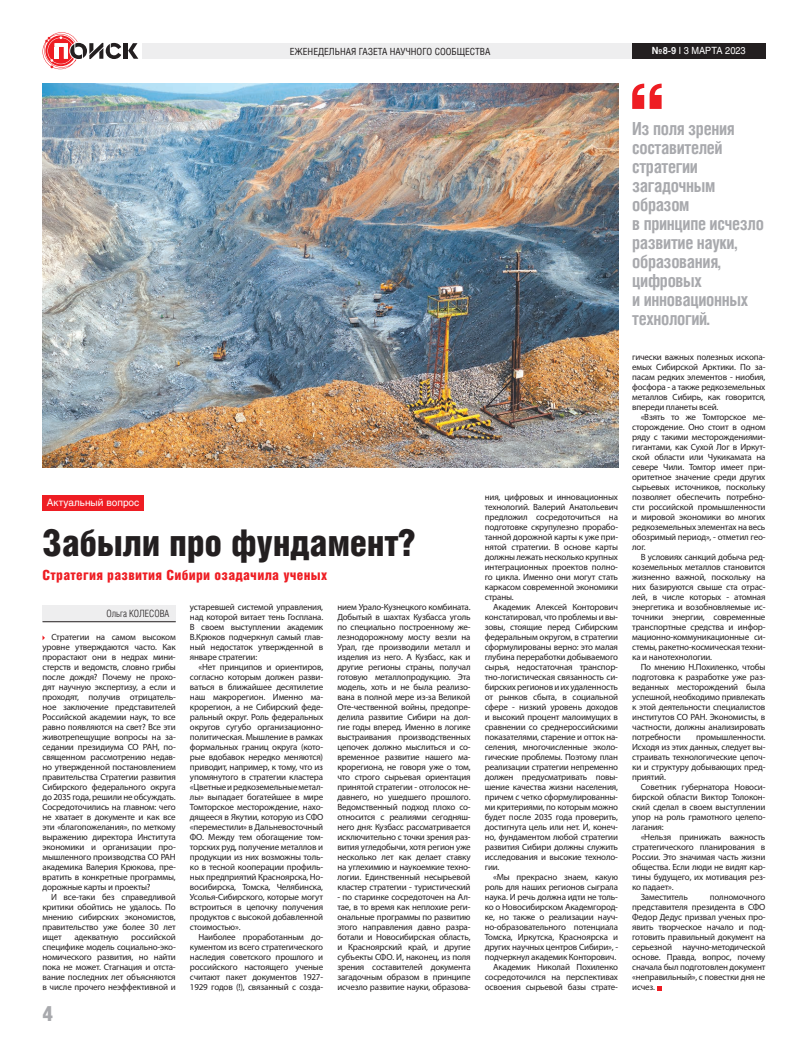
<style>
.page{position:relative;width:808px;height:1049px;background:#fff}
.page>*{position:absolute;margin:0;border:0;box-sizing:border-box;transform-origin:0 0}
.t1{font:37px "Helios Cond Black C";letter-spacing:-.01em;color:#231f20}
.t2{font:21.1px "Helios Cond Black C";color:#a8a9ad}
.t3{font:700 18px/19px "Helios Cond C";letter-spacing:-.02em;color:#a8a9ad;scale:.96 1}
.t4{font:14px "Helios Cond Black C";letter-spacing:.02em;color:#ee1d23}
.t5{font:10px "Helios C";color:#fff}
.t6{font:10px "Helios Cond Light C";color:#231f20}
.t7{font:9.8px "Helios Cond C";color:#231f20}
.t8{font:9.8px "Helios C";color:#fff;scale:.93 1}
.t9{font:9px/10px "Myriad Pro";letter-spacing:-.02em;color:#231f20;text-align:justify}
.s1{font-weight:700}
.s2{font-weight:700;color:#f2f3f4}
</style>
<div class="page">
<hr style="left:124px;top:43px;width:4px;height:16px;background:#231f20">
<svg style="left:128px;top:43px;width:10px;height:16px"></svg>
<svg style="left:43px;top:32px;width:78px;height:37px"></svg>
<div style="left:142px;top:43px;width:496px;height:16px;background:#eeeeef"></div>
<div style="left:632px;top:43px;width:133px;height:16px;background:#231f20"></div>
<svg style="left:657px;top:986px;width:4px;height:4px"></svg>
<svg style="left:632px;top:84px;width:30px;height:25px"></svg>
<div style="left:43px;top:495px;width:101px;height:16px;background:#ee1d23"></div>
<img style="left:43px;top:84px;width:575px;height:383px">
<div style="left:43px;top:605px;width:133px;height:17px;background:#eeeeef"></div>
<hr style="left:43px;top:621px;width:133px;height:1px;background:#231f20">
<p class="t7" style="left:290px;top:45px;width:202px">ЕЖЕНЕДЕЛЬНАЯ ГАЗЕТА НАУЧНОГО СООБЩЕСТВА</p>
<p class="t8" style="left:652px;top:45px;width:102px"><span class="s1">№</span><span class="s2">8-9</span> I 3 МАРТА 2023</p>
<p class="t5" style="left:47px;top:497px;width:94px">Актуальный вопрос</p>
<h1 class="t1" style="left:43px;top:521px;width:375px">Забыли про фундамент?</h1>
<h3 class="t4" style="left:43px;top:567px;width:286px">Стратегия развития Сибири озадачила ученых</h3>
<p class="t9" style="left:190px;top:602px;width:135px">устаревшей системой управления, над которой витает тень Госплана.<br>В своем выступлении академик В.Крюков подчеркнул самый глав&shy;ный недостаток утвержденной в январе стратегии:</p>
<p class="t9" style="left:190px;top:662px;width:135px;text-indent:9px">«Нет принципов и ориентиров, согласно которым должен разви&shy;ваться в ближайшее десятилетие наш макрорегион. Именно ма&shy;крорегион, а не Сибирский феде&shy;ральный округ. Роль федеральных округов сугубо организационно&shy;политическая. Мышление в рамках формальных границ округа (кото&shy;рые вдобавок нередко меняются) приводит, например, к тому, что из упомянутого в стратегии кластера «Цветные и редкоземельные метал&shy;лы» выпадает богатейшее в мире Томторское месторождение, нахо&shy;дящееся в Якутии, которую из СФО «переместили» в Дальневосточный ФО. Между тем обогащение том&shy;торских руд, получение металлов и продукции из них возможны толь&shy;ко в тесной кооперации профиль&shy;ных предприятий Красноярска, Но&shy;восибирска, Томска, Челябинска, Усолья-Сибирского, которые могут встроиться в цепочку получения продуктов с высокой добавленной стоимостью».</p>
<p class="t9" style="left:190px;top:932px;width:135px;text-indent:9px">Наиболее проработанным до&shy;кументом из всего стратегического наследия советского прошлого и российского настоящего ученые считают пакет документов 1927- 1929 годов (!), связанный с созда-</p>
<p class="t9" style="left:337px;top:602px;width:135px">нием Урало-Кузнецкого комбината.<br>Добытый в шахтах Кузбасса уголь по специально построенному же&shy;лезнодорожному мосту везли на Урал, где производили металл и изделия из него. А Кузбасс, как и другие регионы страны, получал готовую металлопродукцию. Эта модель, хоть и не была реализо&shy;вана в полной мере из-за Великой Оте-чественной войны, предопре&shy;делила развитие Сибири на дол&shy;гие годы вперед. Именно в логике выстраивания производственных цепочек должно мыслиться и со&shy;временное развитие нашего ма&shy;крорегиона, не говоря уже о том, что строго сырьевая ориентация принятой стратегии - отголосок не&shy;давнего, но ушедшего прошлого.<br>Ведомственный подход плохо со&shy;относится с реалиями сегодняш&shy;него дня: Кузбасс рассматривается исключительно с точки зрения раз&shy;вития угледобычи, хотя регион уже несколько лет как делает ставку на углехимию и наукоемкие техно&shy;логии. Единственный несырьевой кластер стратегии - туристический</p>
<p class="t9" style="left:337px;top:892px;width:135px">- по старинке сосредоточен на Ал&shy;тае, в то время как неплохие реги&shy;ональные программы по развитию этого направления давно разра&shy;ботали и Новосибирская область, и Красноярский край, и другие субъекты СФО. И, наконец, из поля зрения составителей документа загадочным образом в принципе исчезло развитие науки, образова-</p>
<p class="t6" style="left:107px;top:608px;width:64px">Ольга КОЛЕСОВА</p>
<p class="t9" style="left:43px;top:632px;width:135px;text-indent:9px">Стратегии на самом высоком уровне утверждаются часто. Как прорастают они в недрах мини&shy;стерств и ведомств, словно грибы после дождя? Почему не прохо&shy;дят научную экспертизу, а если и проходят, получив отрицатель&shy;ное заключение представителей Российской академии наук, то все равно появляются на свет? Все эти животрепещущие вопросы на за&shy;седании президиума СО РАН, по&shy;священном рассмотрению недав&shy;но утвержденной постановлением правительства Стратегии развития Сибирского федерального округа до 2035 года, решили не обсуждать.<br>Сосредоточились на главном: чего не хватает в документе и как все эти «благопожелания», по меткому выражению директора Института экономики и организации про&shy;мышленного производства СО РАН академика Валерия Крюкова, пре&shy;вратить в конкретные программы, дорожные карты и проекты?</p>
<p class="t9" style="left:43px;top:892px;width:135px;text-indent:9px">И все-таки без справедливой критики обойтись не удалось. По мнению сибирских экономистов, правительство уже более 30 лет ищет</p>
<p class="t9" style="left:43px;top:932px;width:135px;text-indent:89px">российской специфике модель социально-эко&shy;номического развития, но найти пока не может. Стагнация и отста&shy;вание последних лет объясняются в числе прочего неэффективной и</p>
<p class="t9" style="left:74px;top:932px;width:46px">адекватную</p>
<h2 class="t2" style="left:43px;top:1001px;width:12px">4</h2>
<p class="t9" style="left:485px;top:492px;width:135px">ния, цифровых и инновационных технологий. Валерий Анатольевич предложил сосредоточиться на подготовке скрупулезно прорабо&shy;танной дорожной карты к уже при&shy;нятой стратегии. В основе карты должны лежать несколько крупных интеграционных проектов полно&shy;го цикла. Именно они могут стать каркасом современной экономики страны.</p>
<p class="t9" style="left:485px;top:602px;width:135px;text-indent:9px">Академик Алексей Конторович констатировал, что проблемы и вы&shy;зовы, стоящие перед Сибирским федеральным округом, в стратегии сформулированы верно: это малая глубина переработки добываемого сырья, недостаточная транспор&shy;тно-логистическая связанность си&shy;бирских регионов и их удаленность от рынков сбыта, в социальной сфере - низкий уровень доходов и высокий процент малоимущих в сравнении со среднероссийскими показателями, старение и отток на&shy;селения, многочисленные эколо&shy;гические проблемы. Поэтому план реализации стратегии непременно должен предусматривать повы&shy;шение качества жизни населения, причем с четко сформулированны&shy;ми критериями, по которым можно будет после 2035 года проверить, достигнута цель или нет. И, конеч&shy;но, фундаментом любой стратегии развития Сибири должны служить исследования и высокие техноло&shy;гии.</p>
<p class="t9" style="left:485px;top:872px;width:135px;text-align:right">«Мы прекрасно знаем, какую роль для наших регионов сыграла наука. И речь должна идти не толь&shy;ко о Новосибирском Академгород&shy;ке, но также о реализации науч&shy;но-образовательного потенциала<br>Томска, Иркутска, Красноярска и других научных центров Сибири», - подчеркнул академик Конторович.<br>Академик Николай Похиленко сосредоточился на перспективах освоения сырьевой базы страте-</p>
<h3 class="t3" style="left:632px;top:118px;width:139px">Из поля зрения составителей стратегии загадочным образом<br>в принципе исчезло развитие науки, образования, цифровых<br>и инновационных технологий.</h3>
<p class="t9" style="left:632px;top:352px;width:135px">гически важных полезных ископа&shy;емых Сибирской Арктики. По за&shy;пасам редких элементов - ниобия, фосфора - а также редкоземельных металлов Сибирь, как говорится, впереди планеты всей.</p>
<p class="t9" style="left:632px;top:412px;width:135px;text-indent:9px">«Взять то же Томторское ме&shy;сторождение. Оно стоит в одном ряду с такими месторождениями&shy;гигантами, как Сухой Лог в Иркут&shy;ской области или Чукикамата на севере Чили. Томтор имеет при&shy;оритетное значение среди других сырьевых источников, поскольку позволяет обеспечить потребно&shy;сти российской промышленности и мировой экономики во многих редкоземельных элементах на весь обозримый период», - отметил гео&shy;лог.</p>
<p class="t9" style="left:632px;top:552px;width:135px;text-indent:9px">В условиях санкций добыча ред&shy;коземельных металлов становится жизненно важной, поскольку на них базируются свыше ста отрас&shy;лей, в числе которых - атомная энергетика и возобновляемые ис&shy;точники энергии, современные транспортные средства и инфор&shy;мационно-коммуникационные си&shy;стемы, ракетно-космическая техни&shy;ка и нанотехнологии.</p>
<p class="t9" style="left:632px;top:662px;width:135px;text-indent:9px">По мнению Н.Похиленко, чтобы подготовка к разработке уже раз&shy;веданных месторождений была успешной, необходимо привлекать к этой деятельности специалистов институтов СО РАН. Экономисты, в частности, должны анализировать потребности</p>
<p class="t9" style="left:632px;top:732px;width:135px;text-indent:64px">промышленности.<br>Исходя из этих данных, следует вы&shy;страивать технологические цепоч&shy;ки и структуру добывающих пред&shy;приятий.</p>
<p class="t9" style="left:632px;top:782px;width:135px;text-indent:9px">Советник губернатора Новоси&shy;бирской области Виктор Толокон&shy;ский сделал в своем выступлении упор на роль грамотного целепо&shy;лагания:</p>
<p class="t9" style="left:641px;top:832px;width:126px">«Нельзя принижать важность</p>
<p class="t9" style="left:632px;top:842px;width:135px">стратегического планирования в</p>
<p class="t9" style="left:632px;top:852px;width:135px">России. Это значимая часть жизни</p>
<p class="t9" style="left:632px;top:862px;width:135px">общества. Если люди не видят кар-</p>
<p class="t9" style="left:632px;top:872px;width:135px">тины будущего, их мотивация рез-</p>
<p class="t9" style="left:632px;top:882px;width:43px">ко падает».</p>
<p class="t9" style="left:641px;top:892px;width:49px">Заместитель</p>
<p class="t9" style="left:632px;top:892px;width:135px;text-indent:78px">полномочного представителя президента в СФО Федор Дедус призвал ученых про&shy;явить творческое начало и под&shy;готовить правильный документ на серьезной научно-методической основе. Правда, вопрос, почему сначала был подготовлен документ «неправильный», с повестки дня не исчез.</p>
</div>
